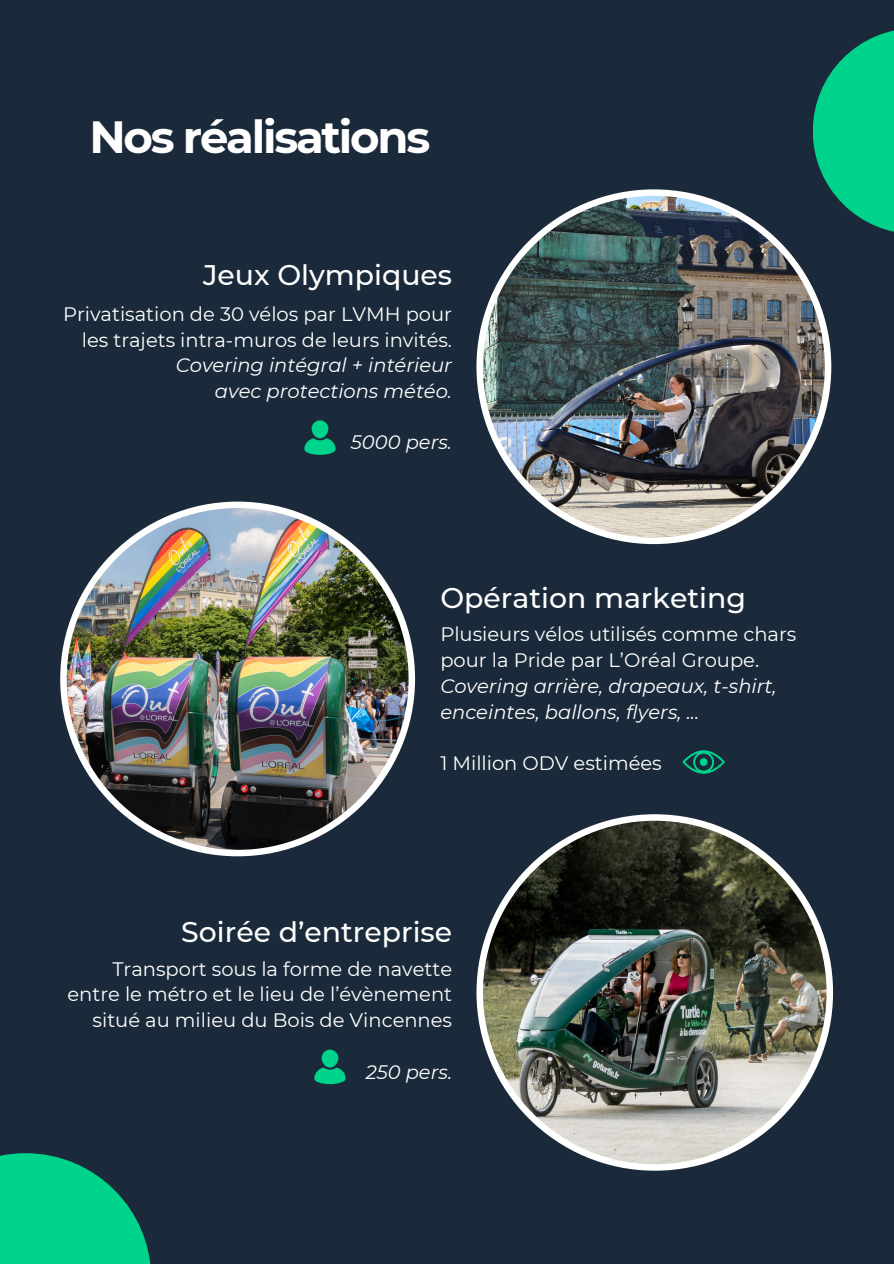
<style>
.page{position:relative;width:894px;height:1264px;background:#fff}
.page>*{position:absolute;margin:0;border:0;box-sizing:border-box;transform-origin:0 0}
.t1{font:700 45px "Montserrat";letter-spacing:-.05em;color:#fff}
.t2{font:500 28.35px "Montserrat";color:#fff}
.t3{font:italic 19.5px/25.8px "Montserrat";color:#fff}
.t4{font:19.5px/25.8px "Montserrat";color:#fff;text-align:right}
.s1{font-style:normal}
</style>
<div class="page">
<div style="left:0;top:0;width:893px;height:1263px;background:#1b2a3a"></div>
<img style="left:60px;top:501px;width:355px;height:355px">
<img style="left:476px;top:189px;width:355px;height:355px">
<img style="left:476px;top:814px;width:356px;height:356px">
<div style="left:321px;top:1049px;width:17px;height:18px;background:#00d38c;border-radius:50%"></div>
<svg style="left:314px;top:1067px;width:31px;height:17px"></svg>
<div style="left:311px;top:420px;width:17px;height:18px;background:#00d38c;border-radius:50%"></div>
<svg style="left:304px;top:438px;width:31px;height:17px"></svg>
<svg style="left:682px;top:750px;width:42px;height:23px"></svg>
<svg style="left:812px;top:30px;width:81px;height:204px;fill:#00d38c"></svg>
<svg style="left:0;top:1153px;width:151px;height:110px;fill:#00d38c"></svg>
<p class="t1" style="left:89px;top:110px;width:342px">Nos réalisations</p>
<p class="t2" style="left:203px;top:258px;width:250px">Jeux Olympiques</p>
<p class="t4" style="left:63px;top:301px;width:390px">Privatisation de 30 vélos par LVMH pour les trajets intra-muros de leurs invités.</p>
<p class="t3" style="left:176px;top:352px;width:278px">Covering intégral + intérieur</p>
<p class="t3" style="left:215px;top:378px;width:238px">avec protections météo.</p>
<p class="t3" style="left:351px;top:429px;width:103px">5000 pers.</p>
<p class="t2" style="left:440px;top:580px;width:307px">Opération marketing</p>
<p class="t3" style="left:440px;top:621px;width:357px"><span class="s1">Plusieurs vélos utilisés comme chars pour la Pride par L’Oréal Groupe.<br></span>Covering arrière, drapeaux, t-shirt, enceintes, ballons, flyers, ...</p>
<p class="t4" style="left:440px;top:749px;width:223px">1 Million ODV estimées</p>
<p class="t2" style="left:181px;top:914px;width:272px">Soirée d’entreprise</p>
<p class="t4" style="left:67px;top:955px;width:386px">Transport sous la forme de navette entre le métro et le lieu de l’évènement situé au milieu du Bois de Vincennes</p>
<p class="t3" style="left:365px;top:1058px;width:88px">250 pers.</p>
</div>
